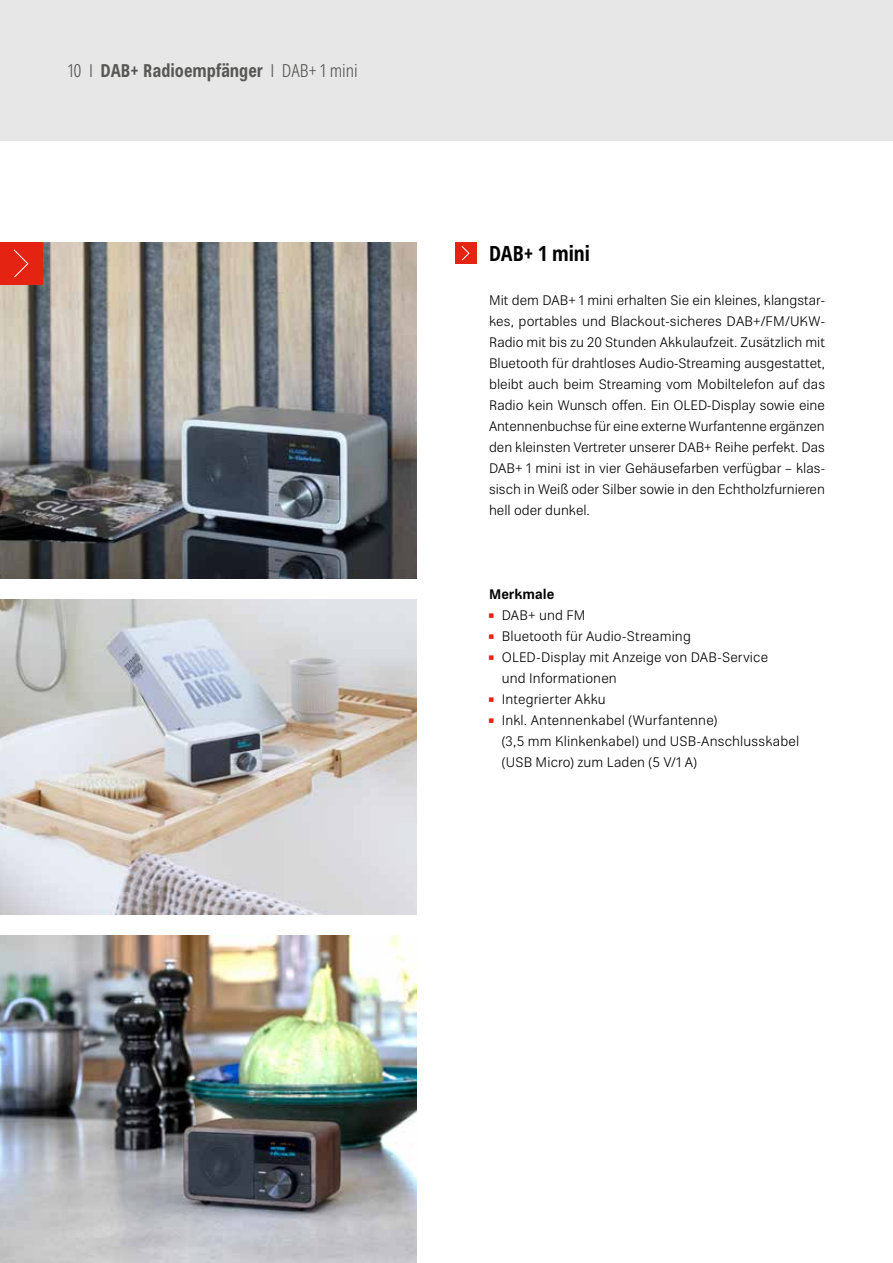
<style>
.page{position:relative;width:893px;height:1263px;background:#fff}
.page>*{position:absolute;margin:0;border:0;box-sizing:border-box;transform-origin:0 0}
.t1{font:700 condensed 21px "Kathrein 77";color:#000}
.t2{font:700 condensed 18px "Kathrein 77";color:#575756}
.t3{font:300 13.5px/21px "Kathrein 45";letter-spacing:.01em;color:#000}
.t4{font:700 13.5px "Kathrein 75";color:#000}
.s1{font-family:"Kathrein 47";font-weight:300}
.s2{font-size:18px;color:#e52313}
</style>
<div class="page">
<div style="left:0;top:0;width:893px;height:140px;background:#e7e7e7"></div>
<div style="left:455px;top:243px;width:21px;height:21px;background:#e52313"></div>
<svg style="left:461px;top:246px;width:9px;height:15px"></svg>
<img style="left:0;top:242px;width:417px;height:336px">
<img style="left:0;top:935px;width:417px;height:328px">
<div style="left:0;top:242px;width:42px;height:42px;background:#e52313"></div>
<svg style="left:13px;top:249px;width:16px;height:29px"></svg>
<img style="left:0;top:599px;width:417px;height:315px">
<h2 class="t2" style="left:68px;top:63px;width:291px"><span class="s1">10 I</span> DAB+ Radioempfänger <span class="s1">I DAB+ 1 mini</span></h2>
<h1 class="t1" style="left:489px;top:245px;width:102px">DAB+ 1 mini</h1>
<p class="t3" style="left:489px;top:291px;width:338px;text-align:justify">Mit dem DAB+ 1 mini erhalten Sie ein kleines, klangstar&shy;kes, portables und Blackout-sicheres DAB+/FM/UKW-Radio mit bis zu 20 Stunden Akkulaufzeit. Zusätzlich mit Bluetooth für drahtloses Audio-Streaming ausgestattet, bleibt auch beim Streaming vom Mobiltelefon auf das Radio kein Wunsch offen. Ein OLED-Display sowie eine Antennenbuchse für eine externe Wurfantenne ergänzen den kleinsten Vertreter unserer DAB+ Reihe perfekt. Das DAB+ 1 mini ist in vier Gehäusefarben verfügbar – klas&shy;sisch in Weiß oder Silber sowie in den Echtholzfurnieren hell oder dunkel.</p>
<p class="t4" style="left:489px;top:589px;width:67px">Merkmale</p>
<p class="t3" style="left:489px;top:606px;width:98px"><span class="s2">▪</span>DAB+ und FM</p>
<p class="t3" style="left:489px;top:627px;width:203px"><span class="s2">▪</span>Bluetooth für Audio-Streaming</p>
<p class="t3" style="left:502px;top:648px;width:268px;text-indent:-13px"><span class="s2">▪</span> OLED-Display mit Anzeige von DAB-Service und Informationen</p>
<p class="t3" style="left:489px;top:690px;width:118px"><span class="s2">▪</span>Integrierter Akku</p>
<p class="t3" style="left:502px;top:711px;width:299px;text-indent:-13px"><span class="s2">▪</span> Inkl. Antennenkabel (Wurfantenne)<br>(3,5 mm Klinkenkabel) und USB-Anschlusskabel (USB Micro) zum Laden (5 V/1 A)</p>
</div>
